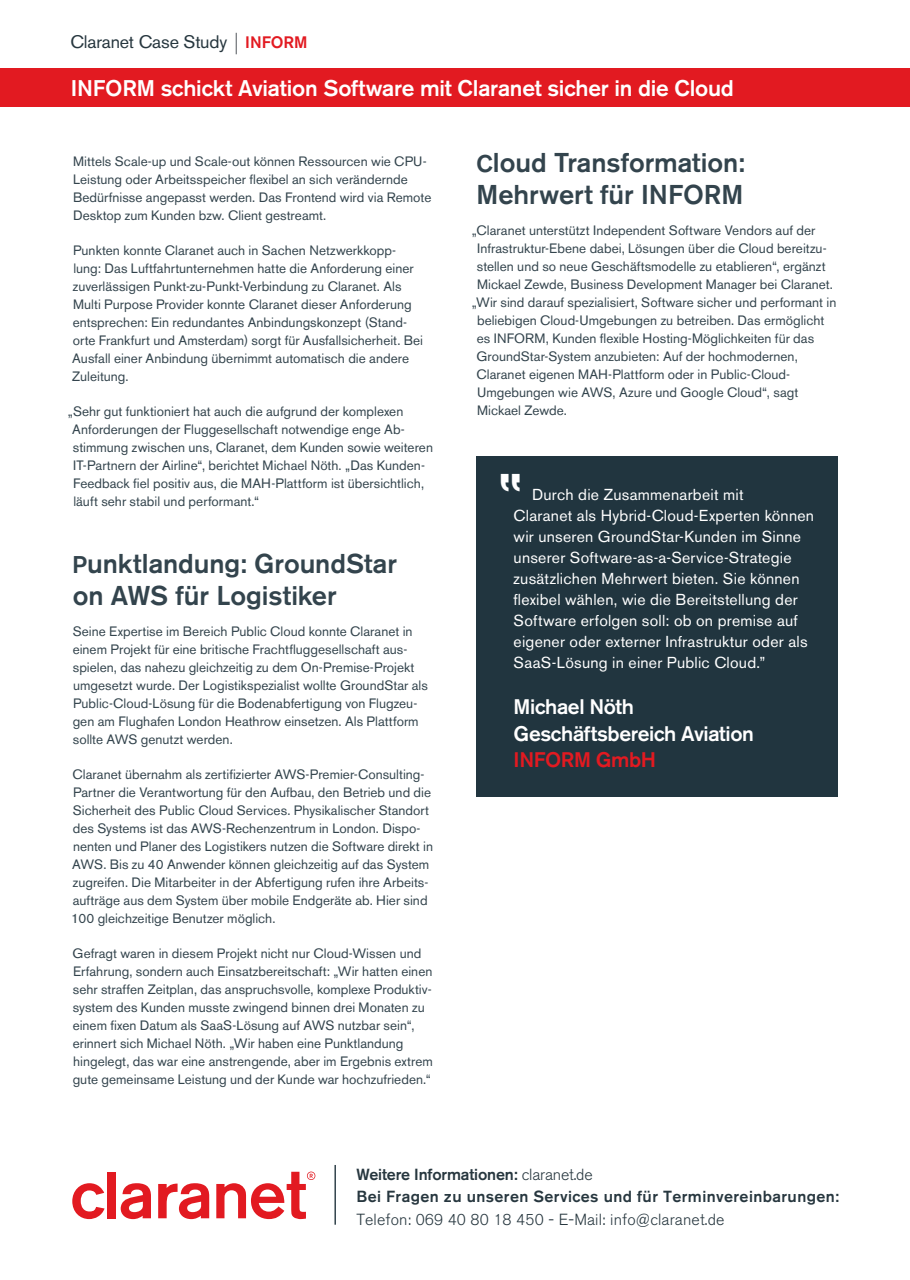
<style>
.page{position:relative;width:910px;height:1280px;background:#fff}
.page>*{position:absolute;margin:0;border:0;box-sizing:border-box;transform-origin:0 0}
.Absatzformat_1{font:500 27px/32.4px "Akzidenz Grotesk BQ";letter-spacing:-.005em;color:#33444d}
.Long_title{font:500 22.5px "Akzidenz Grotesk BQ";letter-spacing:-.01em;color:#fff}
.Text{font:500 21px/26.8px "Akzidenz Grotesk BQ";letter-spacing:-.02em;color:#fff}
.Text-2{font:500 21px "Akzidenz Grotesk BQ";letter-spacing:-.02em;color:#e21a21}
.Text_intro{font:18px "Akzidenz Grotesk BQ";letter-spacing:-.01em;color:#27373f}
.t1{font:500 16.05px/22px "Akzidenz Grotesk BQ";letter-spacing:.025em;color:#27373f}
.Text-3{font:15.75px/21px "Akzidenz Grotesk BQ";letter-spacing:.015em;color:#fff}
.Text_Para{font:13.5px/18px "Akzidenz Grotesk BQ";color:#33444d}
.s1{font-weight:500;font-size:16.5px;color:#e21a21}
.s2{font-size:24px}
.s3{font-weight:300}
.s4{font-weight:300;font-size:15.6px}
</style>
<div class="page">
<svg style="left:72px;top:1183px;width:33px;height:36px"></svg>
<div style="left:108px;top:1172px;width:8px;height:46px;background:#e21a21"></div>
<svg style="left:121px;top:1183px;width:30px;height:36px"></svg>
<svg style="left:158px;top:1183px;width:51px;height:36px"></svg>
<svg style="left:216px;top:1171px;width:99px;height:48px"></svg>
<hr style="left:334px;top:1165px;width:2px;height:60px;background:#33444d">
<div style="left:0;top:68px;width:910px;height:39px;background:#e21a21"></div>
<svg style="left:236px;top:33px;width:1px;height:21px"></svg>
<div style="left:476px;top:456px;width:362px;height:341px;background:#21353f"></div>
<p class="Text_intro" style="left:70px;top:31px;width:239px">Claranet Case Study <span class="s1">INFORM</span></p>
<p class="Long_title" style="left:71px;top:74px;width:665px">INFORM schickt Aviation Software mit Claranet sicher in die Cloud</p>
<p class="Text_Para" style="left:73px;top:152px;width:360px">Mittels Scale-up und Scale-out können Ressourcen wie CPU-Leistung oder Arbeitsspeicher flexibel an sich verändernde Bedürfnisse angepasst werden. Das Frontend wird via Remote Desktop zum Kunden bzw. Client gestreamt.</p>
<p class="Text_Para" style="left:72px;top:241px;width:352px">Punkten konnte Claranet auch in Sachen Netzwerkkopp&shy;lung: Das Luftfahrtunternehmen hatte die Anforderung einer zuverlässigen Punkt-zu-Punkt-Verbindung zu Claranet. Als Multi Purpose Provider konnte Claranet dieser Anforderung entsprechen: Ein redundantes Anbindungskonzept (Stand&shy;orte Frankfurt und Amsterdam) sorgt für Ausfallsicherheit. Bei Ausfall einer Anbindung übernimmt automatisch die andere Zuleitung.</p>
<p class="Text_Para" style="left:72px;top:402px;width:362px;text-indent:-4px">„Sehr gut funktioniert hat auch die aufgrund der komplexen Anforderungen der Fluggesellschaft notwendige enge Ab&shy;stimmung zwischen uns, Claranet, dem Kunden sowie weiteren IT-Partnern der Airline“, berichtet Michael Nöth. „Das Kunden-Feedback fiel positiv aus, die MAH-Plattform ist übersichtlich, läuft sehr stabil und performant.“</p>
<p class="Absatzformat_1" style="left:72px;top:547px;width:326px"><span class="s2">P</span>unktlandung: GroundStar on AWS für Logistiker</p>
<p class="Text_Para" style="left:73px;top:622px;width:357px">Seine Expertise im Bereich Public Cloud konnte Claranet in einem Projekt für eine britische Frachtfluggesellschaft aus&shy;spielen, das nahezu gleichzeitig zu dem On-Premise-Projekt umgesetzt wurde. Der Logistikspezialist wollte GroundStar als Public-Cloud-Lösung für die Bodenabfertigung von Flugzeu&shy;gen am Flughafen London Heathrow einsetzen. Als Plattform sollte AWS genutzt werden.</p>
<p class="Text_Para" style="left:71px;top:765px;width:363px">Claranet übernahm als zertifizierter AWS-Premier-Consulting-Partner die Verantwortung für den Aufbau, den Betrieb und die Sicherheit des Public Cloud Services. Physikalischer Standort des Systems ist das AWS-Rechenzentrum in London. Dispo&shy;nenten und Planer des Logistikers nutzen die Software direkt in AWS. Bis zu 40 Anwender können gleichzeitig auf das System zugreifen. Die Mitarbeiter in der Abfertigung rufen ihre Arbeits&shy;aufträge aus dem System über mobile Endgeräte ab. Hier sind 100 gleichzeitige Benutzer möglich.</p>
<p class="Text_Para" style="left:73px;top:944px;width:362px">Gefragt waren in diesem Projekt nicht nur Cloud-Wissen und Erfahrung, sondern auch Einsatzbereitschaft: „Wir hatten einen sehr straffen Zeitplan, das anspruchsvolle, komplexe Produktiv&shy;system des Kunden musste zwingend binnen drei Monaten zu einem fixen Datum als SaaS-Lösung auf AWS nutzbar sein“, erinnert sich Michael Nöth. „Wir haben eine Punktlandung hingelegt, das war eine anstrengende, aber im Ergebnis extrem gute gemeinsame Leistung und der Kunde war hochzufrieden.“</p>
<p class="Absatzformat_1" style="left:476px;top:146px;width:270px"><span class="s2">C</span>loud Transformation:<br>Mehrwert für INFORM</p>
<p class="Text_Para" style="left:472px;top:221px;width:345px">„Claranet unterstützt Independent Software Vendors auf der</p>
<p class="Text_Para" style="left:477px;top:239px;width:351px">Infrastruktur-Ebene dabei, Lösungen über die Cloud bereitzu-</p>
<p class="Text_Para" style="left:477px;top:257px;width:350px">stellen und so neue Geschäftsmodelle zu etablieren“, ergänzt</p>
<p class="Text_Para" style="left:477px;top:275px;width:357px">Mickael Zewde, Business Development Manager bei Claranet.</p>
<p class="Text_Para" style="left:472px;top:293px;width:366px">„Wir sind darauf spezialisiert, Software sicher und performant in</p>
<p class="Text_Para" style="left:477px;top:311px;width:349px">beliebigen Cloud-Umgebungen zu betreiben. Das ermöglicht</p>
<p class="Text_Para" style="left:477px;top:329px;width:339px">es INFORM, Kunden flexible Hosting-Möglichkeiten für das</p>
<p class="Text_Para" style="left:477px;top:347px;width:323px">GroundStar-System anzubieten: Auf der hochmodernen,</p>
<p class="Text_Para" style="left:477px;top:365px;width:315px">Claranet eigenen MAH-Plattform oder in Public-Cloud-</p>
<p class="Text_Para" style="left:477px;top:383px;width:323px">Umgebungen wie AWS, Azure und Google Cloud“, sagt</p>
<p class="Text_Para" style="left:477px;top:401px;width:91px">Mickael Zewde.</p>
<p class="Text-3" style="left:514px;top:484px;width:302px;text-indent:18px">Durch die Zusammenarbeit mit<br>Claranet als Hybrid-Cloud-Experten können wir unseren GroundStar-Kunden im Sinne unserer Software-as-a-Service-Strategie zusätzlichen Mehrwert bieten. Sie können flexibel wählen, wie die Bereitstellung der Software erfolgen soll: ob on premise auf eigener oder externer Infrastruktur oder als SaaS-Lösung in einer Public Cloud.”</p>
<p class="Text" style="left:514px;top:693px;width:242px">Michael Nöth<br>Geschäftsbereich Aviation</p>
<p class="Text-2" style="left:514px;top:746px;width:144px">INFORM GmbH</p>
<p class="t1" style="left:356px;top:1163px;width:484px">Weitere Informationen: <span class="s3">claranet.de<br></span>Bei Fragen zu unseren Services und für Terminvereinbarungen:<br><span class="s3">Telefon:</span> <span class="s4">069 40 80 18 450</span> <span class="s3">- E-Mail: info@claranet.de</span></p>
</div>
